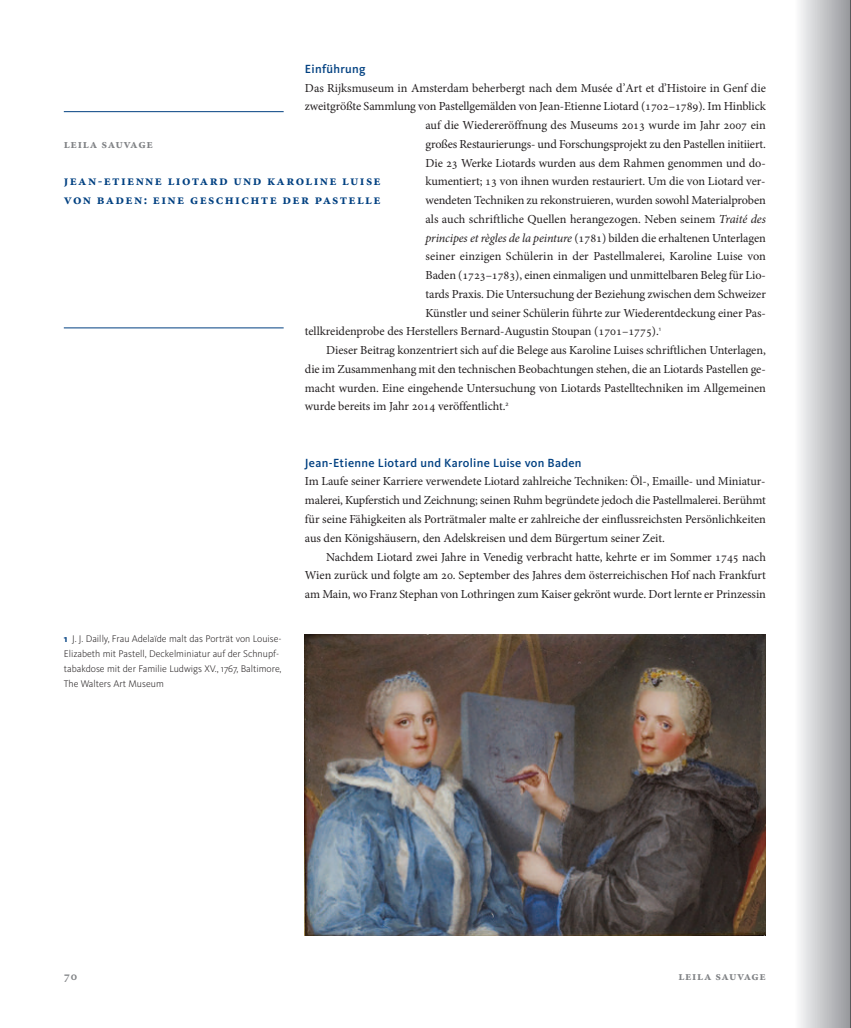
<style>
.page{position:relative;width:851px;height:1028px;background:#fff}
.page>*{position:absolute;margin:0;border:0;box-sizing:border-box;transform-origin:0 0}
.t1{font:700 13.75px/18.8px "Minion Pro";letter-spacing:.1em;color:#014081}
.t2{font:700 12.5px "Minion Pro";letter-spacing:.05em;color:#808285}
.t3{font:12.25px/18.8px "Minion Pro";letter-spacing:-.01em;color:#231f20;text-align:justify}
.t4{font:500 12.25px "Kievit Offc";letter-spacing:.025em;color:#014081}
.t5{font:700 12.25px "Minion Pro";letter-spacing:.05em;color:#808285}
.t6{font:300 10px/15px "Kievit Pro";color:#231f20}
.s1{font-style:italic}
.s2{font-family:"Kievit Sc Offc";font-weight:700;color:#014081}
</style>
<div class="page">
<hr style="left:850px;top:0;width:1px;height:1028px;background:#231f20">
<hr style="left:64px;top:111px;width:219px;height:1px;background:#014081">
<hr style="left:64px;top:327px;width:219px;height:1px;background:#014081">
<img style="left:305px;top:634px;width:460px;height:301px">
<p class="t4" style="left:305px;top:62px;width:62px">Einführung</p>
<p class="t3" style="left:305px;top:79px;width:462px">Das Rijksmuseum in Amsterdam beherbergt nach dem Musée d’Art et d’Histoire in Genf die</p>
<p class="t3" style="left:305px;top:98px;width:462px">zweitgrößte Sammlung von Pastellgemälden von Jean-Etienne Liotard (1702–1789). Im Hinblick</p>
<p class="t3" style="left:425px;top:117px;width:342px">auf die Wiedereröffnung des Museums 2013 wurde im Jahr 2007 ein</p>
<p class="t3" style="left:425px;top:136px;width:342px">großes Restaurierungs- und Forschungsprojekt zu den Pastellen initiiert.</p>
<p class="t3" style="left:425px;top:154px;width:342px">Die 23 Werke Liotards wurden aus dem Rahmen genommen und do-</p>
<p class="t3" style="left:425px;top:173px;width:341px">kumentiert; 13 von ihnen wurden restauriert. Um die von Liotard ver-</p>
<p class="t3" style="left:425px;top:192px;width:342px">wendeten Techniken zu rekonstruieren, wurden sowohl Materialproben</p>
<p class="t3" style="left:425px;top:211px;width:342px">als auch schriftliche Quellen herangezogen. Neben seinem <span class="s1">Traité des</span></p>
<p class="t3" style="left:425px;top:229px;width:342px"><span class="s1">principes et règles de la peinture</span> (1781) bilden die erhaltenen Unterlagen</p>
<p class="t3" style="left:425px;top:248px;width:342px">seiner einzigen Schülerin in der Pastellmalerei, Karoline Luise von</p>
<p class="t3" style="left:425px;top:267px;width:342px">Baden (1723–1783), einen einmaligen und unmittelbaren Beleg für Lio-</p>
<p class="t3" style="left:425px;top:286px;width:342px">tards Praxis. Die Untersuchung der Beziehung zwischen dem Schweizer</p>
<p class="t3" style="left:425px;top:304px;width:342px">Künstler und seiner Schülerin führte zur Wiederentdeckung einer Pas-</p>
<p class="t3" style="left:305px;top:323px;width:357px">tellkreidenprobe des Herstellers Bernard-Augustin Stoupan (1701–1775).<sup>1</sup></p>
<p class="t3" style="left:326px;top:342px;width:441px">Dieser Beitrag konzentriert sich auf die Belege aus Karoline Luises schriftlichen Unterlagen,</p>
<p class="t3" style="left:305px;top:361px;width:462px">die im Zusammenhang mit den technischen Beobachtungen stehen, die an Liotards Pastellen ge-</p>
<p class="t3" style="left:305px;top:379px;width:462px">macht wurden. Eine eingehende Untersuchung von Liotards Pastelltechniken im Allgemeinen</p>
<p class="t3" style="left:305px;top:398px;width:205px">wurde bereits im Jahr 2014 veröffentlicht.<sup>2</sup></p>
<p class="t2" style="left:64px;top:139px;width:91px">Leila Sauvage</p>
<p class="t1" style="left:64px;top:173px;width:318px">Jean-Etienne Liotard und Karoline Luise von Baden: Eine Geschichte der Pastelle</p>
<p class="t6" style="left:64px;top:632px;width:219px"><span class="s2">1</span> J. J. Dailly, Frau Adelaïde malt das Porträt von Louise-Elizabeth mit Pastell, Deckelminiatur auf der Schnupf&shy;tabakdose mit der Familie Ludwigs XV., 1767, Baltimore, The Walters Art Museum</p>
<p class="t4" style="left:305px;top:455px;width:278px">Jean-Etienne Liotard und Karoline Luise von Baden</p>
<p class="t3" style="left:305px;top:473px;width:462px">Im Laufe seiner Karriere verwendete Liotard zahlreiche Techniken: Öl-, Emaille- und Miniatur&shy;malerei, Kupferstich und Zeichnung; seinen Ruhm begründete jedoch die Pastellmalerei. Berühmt für seine Fähigkeiten als Porträtmaler malte er zahlreiche der einflussreichsten Persönlichkeiten aus den Königshäusern, den Adelskreisen und dem Bürgertum seiner Zeit.</p>
<p class="t3" style="left:305px;top:548px;width:462px;text-indent:21px">Nachdem Liotard zwei Jahre in Venedig verbracht hatte, kehrte er im Sommer 1745 nach Wien zurück und folgte am 20. September des Jahres dem österreichischen Hof nach Frankfurt am Main, wo Franz Stephan von Lothringen zum Kaiser gekrönt wurde. Dort lernte er Prinzessin</p>
<p class="t5" style="left:64px;top:971px;width:15px">70</p>
<p class="t5" style="left:678px;top:971px;width:89px">Leila Sauvage</p>
</div>
